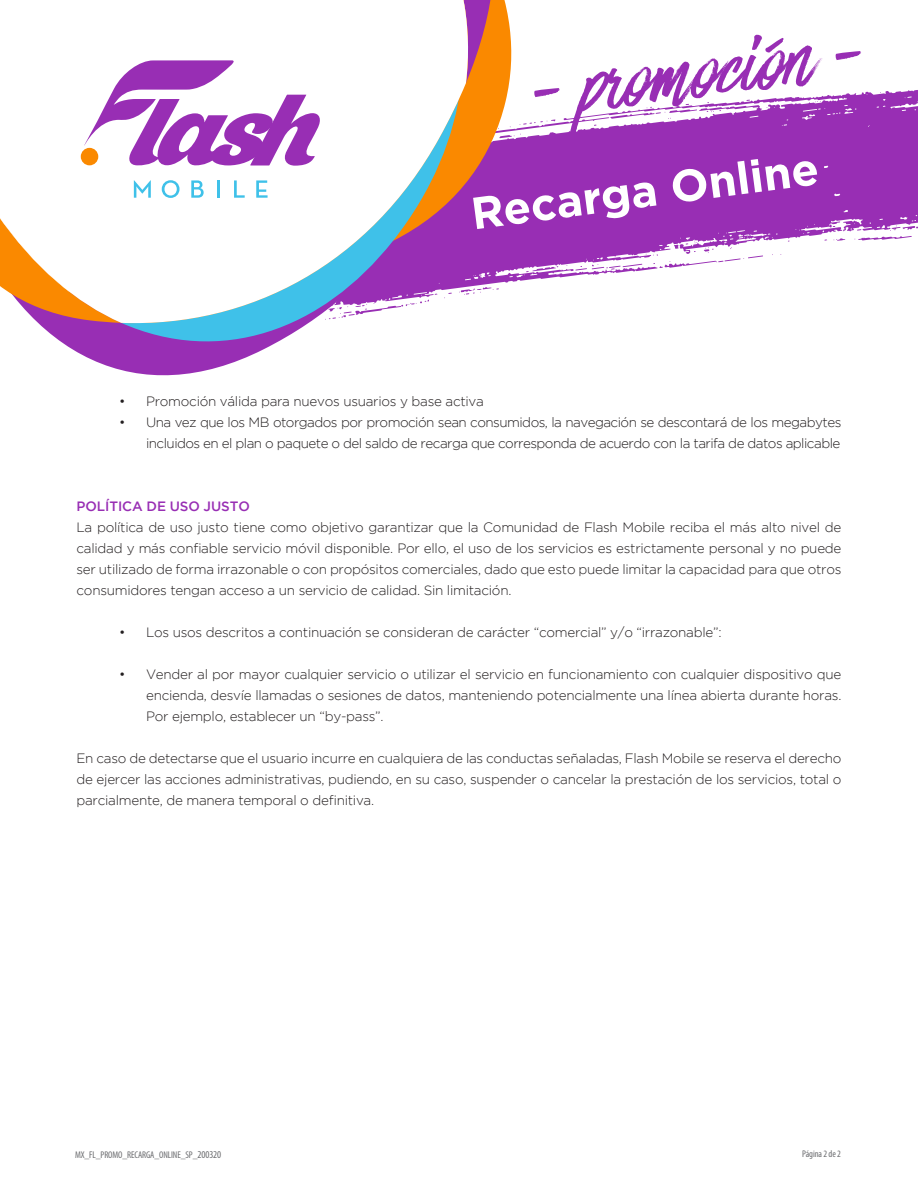
<style>
.page{position:relative;width:918px;height:1188px;background:#fff}
.page>*{position:absolute;margin:0;border:0;box-sizing:border-box;transform-origin:0 0}
.t1{font:italic 87.3px "Have Heart One";color:#982eb4}
.t2{font:700 45px "Gotham";color:#fff}
.t3{font:300 13.5px/21px "Gotham";letter-spacing:-.02em;color:#231f20;text-align:justify}
.t4{font:300 13.5px/21px "Gotham";letter-spacing:-.04em;color:#231f20;text-align:right}
.t5{font:500 13.5px "Gotham";letter-spacing:-.005em;color:#982eb4}
.t6{font:condensed 9.75px "Myriad Pro";letter-spacing:-.01em;color:#6c6d70}
.s1{font-size:10.5px}
</style>
<div class="page">
<svg style="left:527px;top:90px;width:391px;height:190px;fill:#982eb4"></svg>
<svg style="left:44px;top:328px;width:178px;height:48px;fill:#982eb4"></svg>
<svg style="left:121px;top:328px;width:180px;height:38px;fill:#982eb4"></svg>
<svg style="left:0;top:0;width:527px;height:324px"></svg>
<h1 class="t1" style="left:520px;top:47px;width:336px;rotate:-7deg">- promoción -</h1>
<h2 class="t2" style="left:468px;top:189px;width:351px;rotate:-8deg">Recarga Online</h2>
<p class="t3" style="left:119px;top:391px;width:366px">• Promoción válida para nuevos usuarios y base activa</p>
<p class="t4" style="left:119px;top:412px;width:724px">• Una vez que los MB otorgados por promoción sean consumidos, la navegación se descontará de los megabytes incluidos en el plan o paquete o del saldo de recarga que corresponda de acuerdo con la tarifa de datos aplicable</p>
<p class="t5" style="left:77px;top:499px;width:175px">POLÍTICA DE USO JUSTO</p>
<p class="t3" style="left:77px;top:517px;width:766px">La política de uso justo tiene como objetivo garantizar que la Comunidad de Flash Mobile reciba el más alto nivel de calidad y más confiable servicio móvil disponible. Por ello, el uso de los servicios es estrictamente personal y no puede ser utilizado de forma irrazonable o con propósitos comerciales, dado que esto puede limitar la capacidad para que otros consumidores tengan acceso a un servicio de calidad. Sin limitación.</p>
<p class="t3" style="left:119px;top:622px;width:604px">• Los usos descritos a continuación se consideran de carácter “comercial” y/o “irrazonable”:</p>
<p class="t3" style="left:146px;top:664px;width:697px;text-indent:-27px">• Vender al por mayor cualquier servicio o utilizar el servicio en funcionamiento con cualquier dispositivo que encienda, desvíe llamadas o sesiones de datos, manteniendo potencialmente una línea abierta durante horas.<br>Por ejemplo, establecer un “by-pass”.</p>
<p class="t3" style="left:77px;top:748px;width:766px">En caso de detectarse que el usuario incurre en cualquiera de las conductas señaladas, Flash Mobile se reserva el derecho de ejercer las acciones administrativas, pudiendo, en su caso, suspender o cancelar la prestación de los servicios, total o parcialmente, de manera temporal o definitiva.</p>
<p class="t6" style="left:75px;top:1149px;width:148px">MX_FL_PROMO_RECARGA_ONLINE_SP_<span class="s1">200320</span></p>
<p class="t6" style="left:802px;top:1148px;width:40px">Página 2 de 2</p>
</div>
